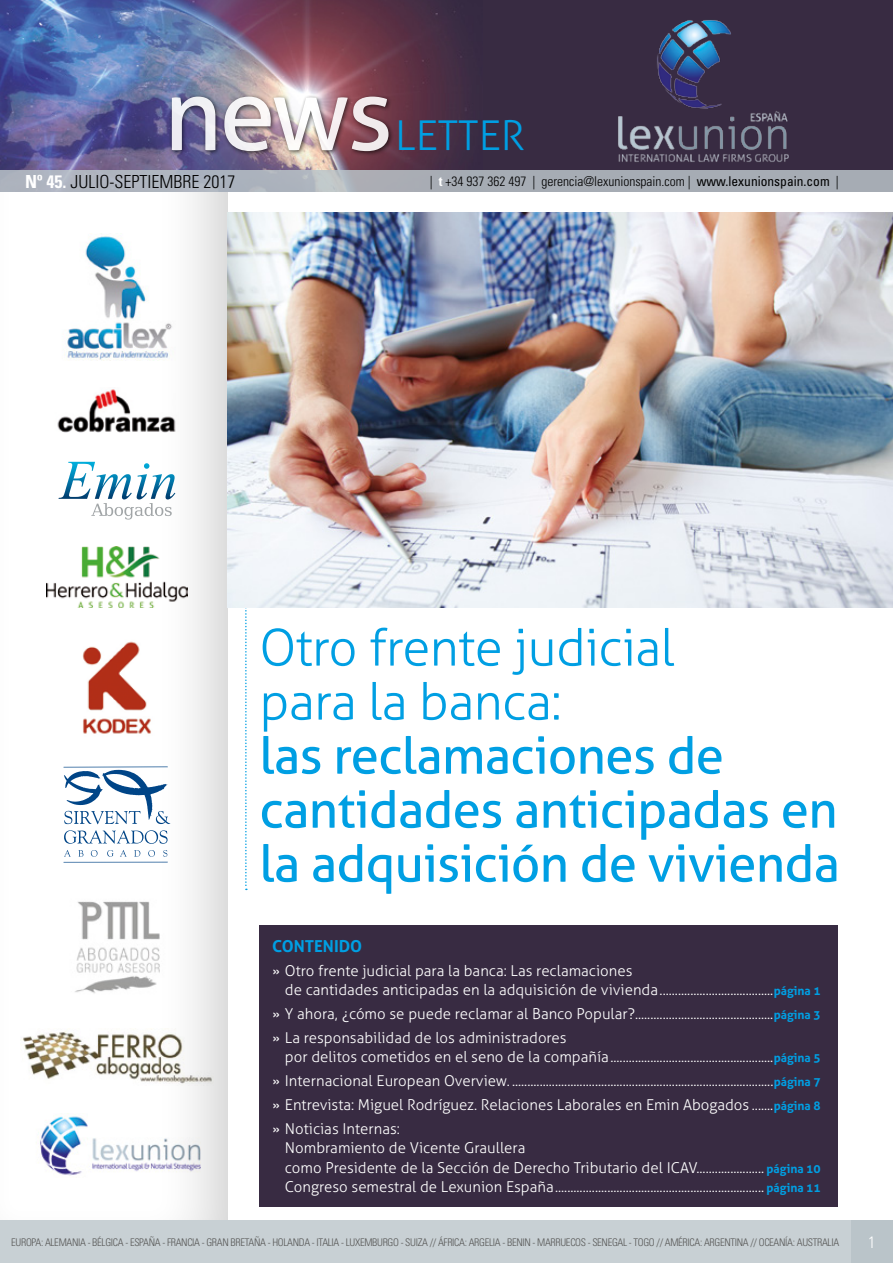
<style>
.page{position:relative;width:893px;height:1263px;background:#fff}
.page>*{position:absolute;margin:0;border:0;box-sizing:border-box;transform-origin:0 0}
.t1{font:101.55px "Aller";color:#fff}
.t2{font:51px/54px "Aller";letter-spacing:-.015em;color:#009fe3}
.t3{font:300 51px/54px "Aller";letter-spacing:-.015em;color:#009fe3}
.t4{font:300 41.25px "Aller";color:#009fe3}
.t5{font:300 condensed 18px "Univers";color:#000}
.t6{font:700 16.5px "Aller";color:#009fe3}
.t7{font:300 condensed 16.5px "Univers";color:#fff}
.t8{font:300 15px/23.7px "Aller";color:#fff}
.t9{font:300 condensed 13.5px "Univers";color:#000}
.t10{font:300 condensed 10.5px "Univers";letter-spacing:-.03em;color:#575756}
.s1{font-weight:700;color:#fff}
.s2{font-weight:400}
.s3{font-family:"Helvetica";font-weight:400}
.s4{font-weight:700;font-size:12px;color:#009fe3}
</style>
<div class="page">
<div style="left:850px;top:1220px;width:43px;height:43px;background:#bac4c9"></div>
<div style="left:0;top:12px;width:228px;height:1251px;background:#000;opacity:.2"></div>
<div style="left:0;top:0;width:893px;height:191px;background:#382b42"></div>
<img style="left:0;top:0;width:467px;height:170px">
<div style="left:169px;top:94px;width:225px;height:63px;background:#000;opacity:.75"></div>
<svg style="left:0;top:170px;width:893px;height:21px;background:#aaafb8"></svg>
<div style="left:0;top:1220px;width:850px;height:43px;background:#c8d0d4"></div>
<img style="left:47px;top:547px;width:140px;height:61px">
<img style="left:20px;top:1029px;width:194px;height:57px">
<svg style="left:64px;top:830px;width:104px;height:14px"></svg>
<svg style="left:64px;top:850px;width:104px;height:12px"></svg>
<hr style="left:64px;top:862px;width:104px;height:1px;background:#004587">
<svg style="left:64px;top:767px;width:106px;height:57px"></svg>
<img style="left:28px;top:1113px;width:186px;height:65px">
<img style="left:61px;top:890px;width:111px;height:111px">
<img style="left:36px;top:388px;width:162px;height:46px">
<img style="left:54px;top:234px;width:126px;height:126px">
<img style="left:80px;top:635px;width:74px;height:104px">
<svg style="left:58px;top:462px;width:114px;height:58px"></svg>
<div style="left:259px;top:925px;width:579px;height:282px;background:#382b42"></div>
<img style="left:608px;top:20px;width:192px;height:151px">
<svg style="left:245px;top:608px;width:2px;height:282px"></svg>
<img style="left:227px;top:213px;width:666px;height:395px">
<h1 class="t1" style="left:164px;top:52px;width:231px">news</h1>
<h3 class="t4" style="left:395px;top:110px;width:131px">LETTER</h3>
<p class="t5" style="left:25px;top:171px;width:212px"><span class="s1">Nº 45.</span> JULIO-SEPTIEMBRE 2017</p>
<p class="t9" style="left:430px;top:173px;width:411px">| <span class="s1">t</span> +34 937 362 497 | gerencia@lexunionspain.com | <span class="s2">www.lexunionspain.com</span> |</p>
<h2 class="t3" style="left:259px;top:620px;width:417px">Otro frente judicial para la banca:</h2>
<h2 class="t2" style="left:259px;top:728px;width:582px">las reclamaciones de cantidades anticipadas en la adquisición de vivienda</h2>
<p class="t6" style="left:272px;top:936px;width:92px">CONTENIDO</p>
<p class="t8" style="left:285px;top:961px;width:537px;line-height:19.5px;text-indent:-13px"><span class="s3">»</span> Otro frente judicial para la banca: Las reclamaciones<br>de cantidades anticipadas en la adquisición de vivienda.....................................<span class="s4">página 1</span></p>
<p class="t8" style="left:272px;top:1002px;width:550px"><span class="s3">»</span> Y ahora, ¿cómo se puede reclamar al Banco Popular?.............................................<span class="s4">página 3 </span><span class="s3">»</span> La responsabilidad de los administradores</p>
<p class="t8" style="left:272px;top:1045px;width:550px;text-align:justify;text-indent:13px">por delitos cometidos en el seno de la compañía.....................................................<span class="s4">página 5 </span><span class="s3">»</span> Internacional European Overview. .....................................................................................<span class="s4">página 7 </span><span class="s3">»</span> Entrevista: Miguel Rodríguez. Relaciones Laborales en Emin Abogados .......<span class="s4">página 8 </span><span class="s3">»</span> Noticias Internas:</p>
<p class="t8" style="left:285px;top:1138px;width:537px;line-height:19.5px">Nombramiento de Vicente Graullera<br>como Presidente de la Sección de Derecho Tributario del ICAV...................... <span class="s4">página 10<br></span>Congreso semestral de Lexunion España.................................................................... <span class="s4">página 11</span></p>
<p class="t10" style="left:11px;top:1236px;width:829px">EUROPA: ALEMANIA - BÉLGICA - ESPAÑA - FRANCIA - GRAN BRETAÑA - HOLANDA - ITALIA - LUXEMBURGO - SUIZA // ÁFRICA: ARGELIA - BENIN - MARRUECOS - SENEGAL - TOGO // AMÉRICA: ARGENTINA // OCEANÍA: AUSTRALIA</p>
<p class="t7" style="left:868px;top:1232px;width:9px">1</p>
</div>
